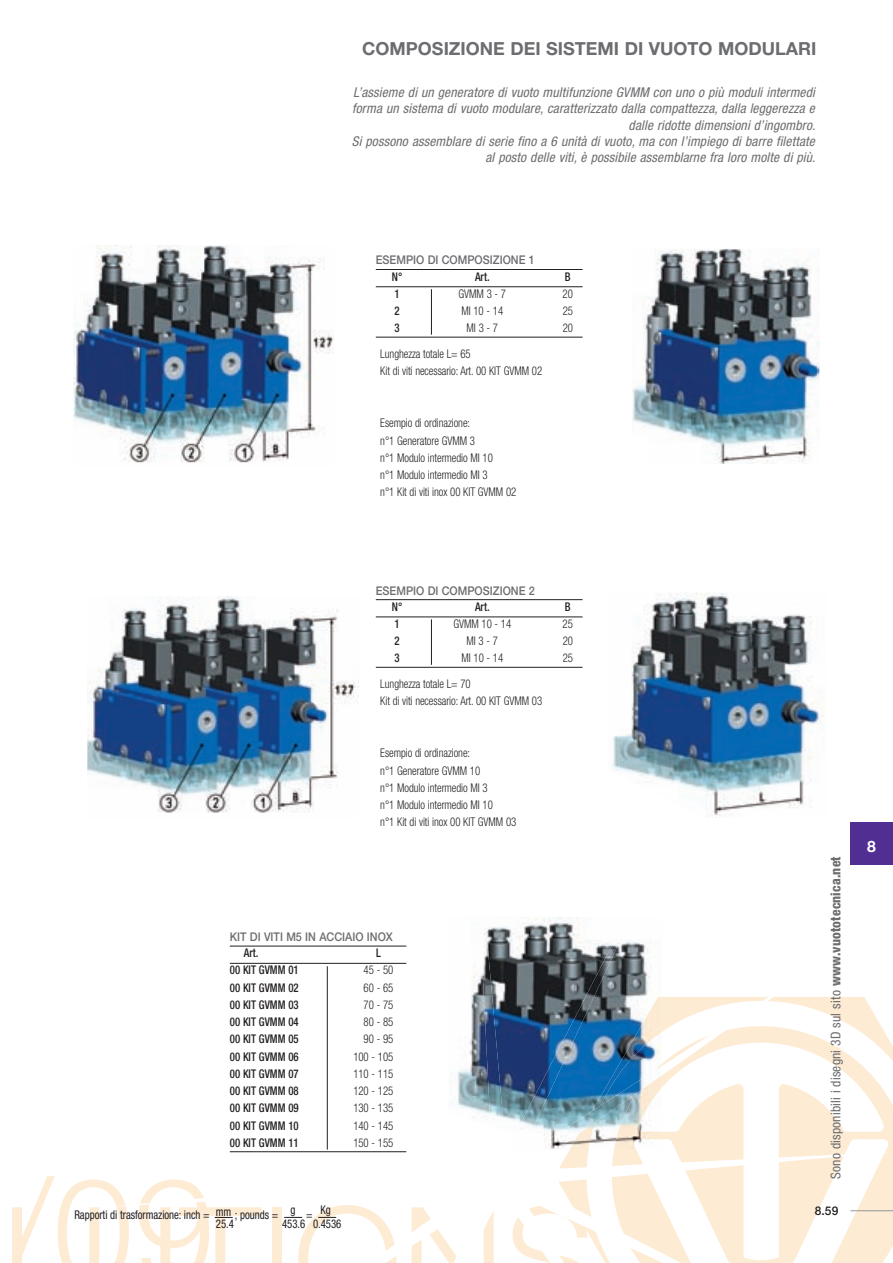
<style>
.page{position:relative;width:893px;height:1263px;background:#fff}
.page>*{position:absolute;margin:0;border:0;box-sizing:border-box;transform-origin:0 0}
.t1{font:700 18px "Helvetica Neue";color:#6c6d70}
.t2{font:700 15.75px "Helvetica Neue";color:#fff}
.t3{font:italic condensed 13.5px/16.2px "Helvetica Neue";letter-spacing:.01em;color:#6c6d70;text-align:right}
.t4{font:condensed 13.5px "Helvetica Neue";letter-spacing:.01em;color:#6c6d70}
.t5{font:300 condensed 12px/17.2px "Helvetica Neue";letter-spacing:-.005em;color:#231f20;scale:.9 1}
.t6{font:500 condensed 12px "Helvetica Neue";color:#231f20;scale:.9 1}
.t7{font:500 12px "Helvetica Neue";color:#6c6d70;scale:.9 1}
.t8{font:condensed 12px "Helvetica Neue";letter-spacing:-.005em;color:#231f20;scale:.9 1}
.t9{font:500 12px "Helvetica Neue";color:#231f20}
.s1{font-weight:800}
</style>
<div class="page">
<svg style="left:229px;top:681px;width:664px;height:582px"></svg>
<div style="left:850px;top:822px;width:43px;height:42px;background:#502e92"></div>
<hr style="left:850px;top:1210px;width:43px;height:1px;background:#939598">
<img style="left:73px;top:246px;width:261px;height:217px">
<img style="left:632px;top:249px;width:187px;height:215px">
<img style="left:608px;top:593px;width:218px;height:225px">
<img style="left:87px;top:596px;width:271px;height:223px">
<img style="left:449px;top:917px;width:212px;height:232px">
<img style="left:570px;top:997px;width:91px;height:152px">
<img style="left:614px;top:1065px;width:47px;height:84px">
<hr style="left:230px;top:946px;width:176px;height:1px;background:#231f20">
<hr style="left:230px;top:963px;width:176px;height:1px;background:#231f20">
<hr style="left:230px;top:1151px;width:176px;height:1px;background:#231f20">
<hr style="left:327px;top:966px;width:1px;height:183px;background:#231f20">
<hr style="left:376px;top:269px;width:207px;height:1px;background:#231f20">
<hr style="left:376px;top:286px;width:207px;height:1px;background:#231f20">
<hr style="left:376px;top:337px;width:207px;height:1px;background:#231f20">
<hr style="left:431px;top:289px;width:1px;height:46px;background:#231f20">
<hr style="left:376px;top:599px;width:207px;height:1px;background:#231f20">
<hr style="left:376px;top:616px;width:207px;height:1px;background:#231f20">
<hr style="left:376px;top:667px;width:207px;height:1px;background:#231f20">
<hr style="left:431px;top:619px;width:1px;height:46px;background:#231f20">
<svg style="left:284px;top:1205px;width:112px;height:58px"></svg>
<svg style="left:11px;top:1176px;width:251px;height:87px"></svg>
<h1 class="t1" style="left:362px;top:37px;width:456px">COMPOSIZIONE DEI SISTEMI DI VUOTO MODULARI</h1>
<p class="t3" style="left:352px;top:84px;width:465px">L’assieme di un generatore di vuoto multifunzione GVMM con uno o più moduli intermedi forma un sistema di vuoto modulare, caratterizzato dalla compattezza, dalla leggerezza e dalle ridotte dimensioni d’ingombro.<br>Si possono assemblare di serie fino a 6 unità di vuoto, ma con l’impiego di barre filettate al posto delle viti, è possibile assemblarne fra loro molte di più.</p>
<p class="t7" style="left:376px;top:253px;width:178px">ESEMPIO DI COMPOSIZIONE 1</p>
<p class="t6" style="left:392px;top:269px;width:13px">N°</p>
<p class="t6" style="left:475px;top:269px;width:18px">Art.</p>
<p class="t6" style="left:565px;top:269px;width:8px">B</p>
<p class="t6" style="left:394px;top:286px;width:7px">1</p>
<p class="t5" style="left:458px;top:285px;width:54px">Gvmm 3 - 7</p>
<p class="t5" style="left:563px;top:285px;width:13px">20</p>
<p class="t6" style="left:394px;top:304px;width:7px">2</p>
<p class="t5" style="left:461px;top:302px;width:48px">mi 10 - 14</p>
<p class="t5" style="left:563px;top:302px;width:13px">25</p>
<p class="t6" style="left:394px;top:321px;width:7px">3</p>
<p class="t5" style="left:467px;top:319px;width:37px">mi 3 - 7</p>
<p class="t5" style="left:563px;top:319px;width:13px">20</p>
<p class="t5" style="left:380px;top:345px;width:181px">lunghezza totale l= 65<br>Kit di viti necessario: art. 00 Kit Gvmm 02</p>
<p class="t5" style="left:380px;top:414px;width:153px">esempio di ordinazione:<br>n°1 Generatore Gvmm 3<br>n°1 modulo intermedio mi 10<br>n°1 modulo intermedio mi 3<br>n°1 Kit di viti inox 00 Kit Gvmm 02</p>
<p class="t7" style="left:376px;top:583px;width:178px">ESEMPIO DI COMPOSIZIONE 2</p>
<p class="t6" style="left:392px;top:599px;width:13px">N°</p>
<p class="t6" style="left:475px;top:599px;width:18px">Art.</p>
<p class="t6" style="left:565px;top:599px;width:8px">B</p>
<p class="t6" style="left:394px;top:616px;width:7px">1</p>
<p class="t5" style="left:453px;top:615px;width:66px">Gvmm 10 - 14</p>
<p class="t5" style="left:563px;top:615px;width:13px">25</p>
<p class="t6" style="left:394px;top:634px;width:7px">2</p>
<p class="t5" style="left:467px;top:632px;width:37px">mi 3 - 7</p>
<p class="t5" style="left:563px;top:632px;width:13px">20</p>
<p class="t6" style="left:394px;top:651px;width:7px">3</p>
<p class="t5" style="left:461px;top:649px;width:48px">mi 10 - 14</p>
<p class="t5" style="left:563px;top:649px;width:13px">25</p>
<p class="t5" style="left:380px;top:675px;width:181px">lunghezza totale l= 70<br>Kit di viti necessario: art. 00 Kit Gvmm 03</p>
<p class="t5" style="left:380px;top:744px;width:153px">esempio di ordinazione:<br>n°1 Generatore Gvmm 10<br>n°1 modulo intermedio mi 3<br>n°1 modulo intermedio mi 10<br>n°1 Kit di viti inox 00 Kit Gvmm 03</p>
<p class="t7" style="left:230px;top:930px;width:183px">KIT DI VITI M5 IN ACCIAIO INOX</p>
<p class="t6" style="left:244px;top:946px;width:18px">Art.</p>
<p class="t6" style="left:376px;top:946px;width:7px">L</p>
<p class="t6" style="left:230px;top:963px;width:78px">00 KIT GVMM 01</p>
<p class="t5" style="left:364px;top:961px;width:35px">45 - 50</p>
<p class="t6" style="left:230px;top:980px;width:78px">00 KIT GVMM 02</p>
<p class="t5" style="left:364px;top:978px;width:35px">60 - 65</p>
<p class="t6" style="left:230px;top:997px;width:78px">00 KIT GVMM 03</p>
<p class="t5" style="left:364px;top:996px;width:35px">70 - 75</p>
<p class="t6" style="left:230px;top:1015px;width:78px">00 KIT GVMM 04</p>
<p class="t5" style="left:364px;top:1013px;width:35px">80 - 85</p>
<p class="t6" style="left:230px;top:1032px;width:78px">00 KIT GVMM 05</p>
<p class="t5" style="left:364px;top:1030px;width:35px">90 - 95</p>
<p class="t6" style="left:230px;top:1049px;width:78px">00 KIT GVMM 06</p>
<p class="t5" style="left:353px;top:1047px;width:46px">100 - 105</p>
<p class="t6" style="left:230px;top:1066px;width:78px">00 KIT GVMM 07</p>
<p class="t5" style="left:353px;top:1065px;width:46px">110 - 115</p>
<p class="t6" style="left:230px;top:1084px;width:78px">00 KIT GVMM 08</p>
<p class="t5" style="left:353px;top:1082px;width:46px">120 - 125</p>
<p class="t6" style="left:230px;top:1101px;width:78px">00 KIT GVMM 09</p>
<p class="t5" style="left:353px;top:1099px;width:46px">130 - 135</p>
<p class="t6" style="left:230px;top:1118px;width:78px">00 KIT GVMM 10</p>
<p class="t5" style="left:353px;top:1116px;width:46px">140 - 145</p>
<p class="t6" style="left:230px;top:1135px;width:78px">00 KIT GVMM 11</p>
<p class="t5" style="left:353px;top:1134px;width:46px">150 - 155</p>
<p class="t8" style="left:216px;top:1205px;width:19px">mm</p>
<p class="t8" style="left:290px;top:1202px;width:7px">g</p>
<p class="t8" style="left:321px;top:1202px;width:13px">Kg</p>
<p class="t8" style="left:74px;top:1207px;width:152px">Rapporti di trasformazione: inch =</p>
<p class="t8" style="left:235px;top:1207px;width:50px">; pounds =</p>
<p class="t8" style="left:306px;top:1207px;width:9px">=</p>
<p class="t8" style="left:216px;top:1216px;width:21px">25.4</p>
<p class="t8" style="left:282px;top:1216px;width:67px">453.6 0.4536</p>
<p class="t4" style="left:828px;top:1179px;width:324px;rotate:-90deg">Sono disponibili i disegni 3D sul sito <span class="s1">www.vuototecnica.net</span></p>
<p class="t9" style="left:815px;top:1204px;width:25px">8.59</p>
<h2 class="t2" style="left:867px;top:836px;width:10px">8</h2>
</div>
